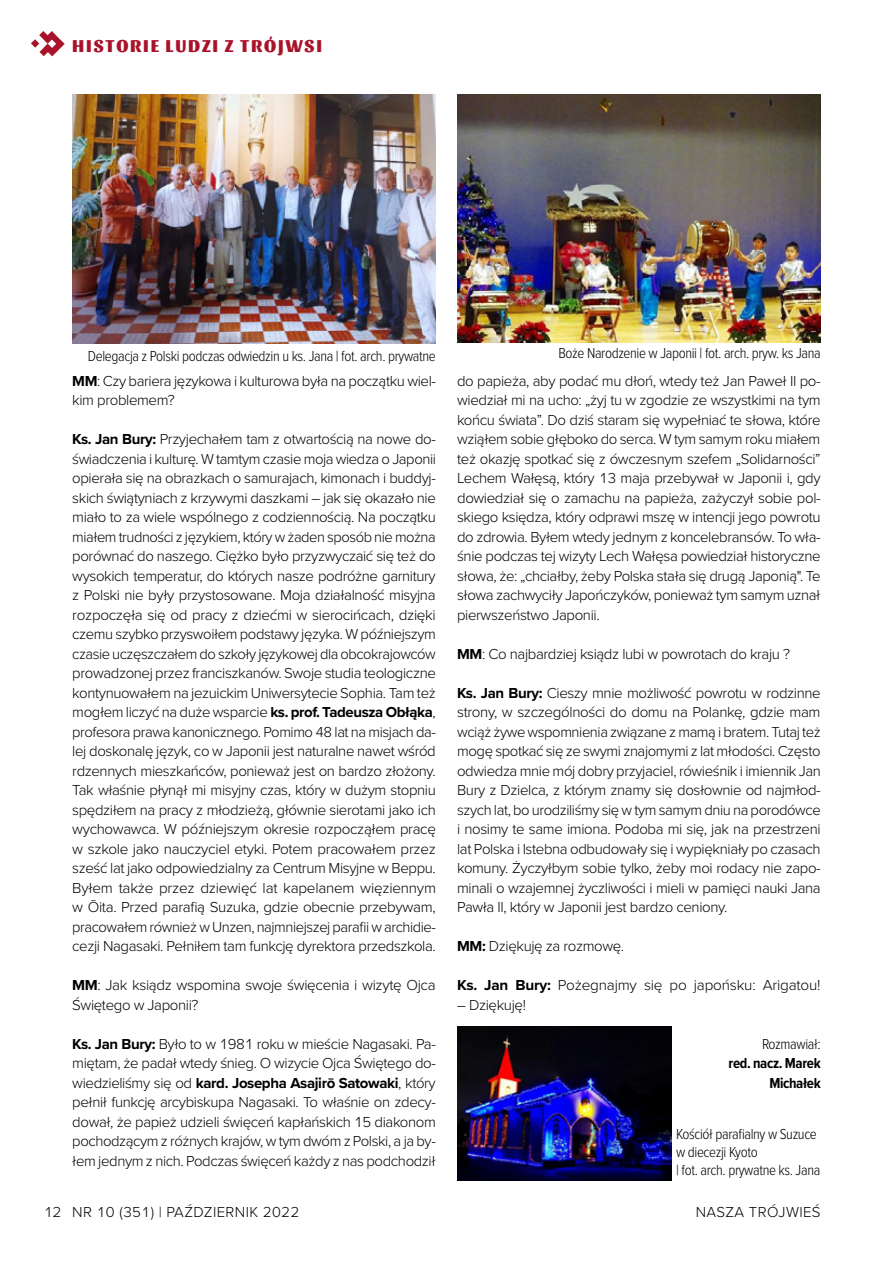
<style>
.page{position:relative;width:893px;height:1263px;background:#fff}
.page>*{position:absolute;margin:0;border:0;box-sizing:border-box;transform-origin:0 0}
.t1{font:800 18px "Sansita";letter-spacing:.1em;color:#a9132a}
.t2{font:300 15px/19.5px "Proxima Nova";letter-spacing:-.025em;color:#000;text-align:justify}
.t3{font:300 15px/18px "Proxima Nova Cond";letter-spacing:-.025em;color:#000}
.t4{font:300 15px "Proxima Nova";letter-spacing:.025em;color:#000}
.t5{font:700 15px/19.5px "Proxima Nova Cond";letter-spacing:-.025em;color:#000;text-align:right}
.s1{font-weight:700}
</style>
<div class="page">
<svg style="left:31px;top:31px;width:34px;height:25px"></svg>
<img style="left:72px;top:94px;width:364px;height:249px">
<img style="left:457px;top:95px;width:364px;height:247px">
<img style="left:457px;top:1027px;width:215px;height:153px">
<p class="t1" style="left:72px;top:35px;width:251px">HISTORIE LUDZI Z TRÓJWSI</p>
<p class="t2" style="left:44px;top:1201px;width:19px">12</p>
<p class="t3" style="left:88px;top:346px;width:349px">Delegacja z Polski podczas odwiedzin u ks. Jana | fot. arch. prywatne</p>
<p class="t2" style="left:72px;top:370px;width:365px"><span class="s1">MM</span>: Czy bariera językowa i kulturowa była na początku wiel&shy;kim problemem?</p>
<p class="t2" style="left:72px;top:428px;width:365px"><span class="s1">Ks. Jan Bury:</span> Przyjechałem tam z otwartością na nowe do&shy;świadczenia i kulturę. W tamtym czasie moja wiedza o Japonii opierała się na obrazkach o samurajach, kimonach i buddyj&shy;skich świątyniach z krzywymi daszkami – jak się okazało nie miało to za wiele wspólnego z codziennością. Na początku miałem trudności z językiem, który w żaden sposób nie można porównać do naszego. Ciężko było przyzwyczaić się też do wysokich temperatur, do których nasze podróżne garnitury z Polski nie były przystosowane. Moja działalność misyjna rozpoczęła się od pracy z dziećmi w sierocińcach, dzięki czemu szybko przyswoiłem podstawy języka. W późniejszym czasie uczęszczałem do szkoły językowej dla obcokrajowców prowadzonej przez franciszkanów. Swoje studia teologiczne kontynuowałem na jezuickim Uniwersytecie Sophia. Tam też mogłem liczyć na duże wsparcie <span class="s1">ks. prof. Tadeusza Obłąka</span>, profesora prawa kanonicznego. Pomimo 48 lat na misjach da&shy;lej doskonalę język, co w Japonii jest naturalne nawet wśród rdzennych mieszkańców, ponieważ jest on bardzo złożony.<br>Tak właśnie płynął mi misyjny czas, który w dużym stopniu spędziłem na pracy z młodzieżą, głównie sierotami jako ich wychowawca. W późniejszym okresie rozpocząłem pracę w szkole jako nauczyciel etyki. Potem pracowałem przez sześć lat jako odpowiedzialny za Centrum Misyjne w Beppu.<br>Byłem także przez dziewięć lat kapelanem więziennym w Ōita. Przed parafą Suzuka, gdzie obecnie przebywam, pracowałem również w Unzen, najmniejszej parafi w archidie&shy;cezji Nagasaki. Pełniłem tam funkcję dyrektora przedszkola.</p>
<p class="t2" style="left:72px;top:974px;width:365px"><span class="s1">MM</span>: Jak ksiądz wspomina swoje święcenia i wizytę Ojca<br>Świętego w Japonii?</p>
<p class="t2" style="left:72px;top:1033px;width:365px"><span class="s1">Ks. Jan Bury:</span> Było to w 1981 roku w mieście Nagasaki. Pa&shy;miętam, że padał wtedy śnieg. O wizycie Ojca Świętego do&shy;wiedzieliśmy się od <span class="s1">kard. Josepha Asajirō Satowaki</span>, który pełnił funkcję arcybiskupa Nagasaki. To właśnie on zdecy&shy;dował, że papież udzieli święceń kapłańskich 15 diakonom pochodzącym z różnych krajów, w tym dwóm z Polski, a ja by&shy;łem jednym z nich. Podczas święceń każdy z nas podchodził</p>
<p class="t3" style="left:558px;top:344px;width:264px">Boże Narodzenie w Japonii | fot. arch. pryw. ks Jana</p>
<p class="t2" style="left:457px;top:370px;width:365px">do papieża, aby podać mu dłoń, wtedy też Jan Paweł II po&shy;wiedział mi na ucho: „żyj tu w zgodzie ze wszystkimi na tym końcu świata”. Do dziś staram się wypełniać te słowa, które wziąłem sobie głęboko do serca. W tym samym roku miałem też okazję spotkać się z ówczesnym szefem „Solidarności” Lechem Wałęsą, który 13 maja przebywał w Japonii i, gdy dowiedział się o zamachu na papieża, zażyczył sobie pol&shy;skiego księdza, który odprawi mszę w intencji jego powrotu do zdrowia. Byłem wtedy jednym z koncelebransów. To wła&shy;śnie podczas tej wizyty Lech Wałęsa powiedział historyczne słowa, że: „chciałby, żeby Polska stała się drugą Japonią". Te słowa zachwyciły Japończyków, ponieważ tym samym uznał pierwszeństwo Japonii.</p>
<p class="t2" style="left:457px;top:643px;width:334px"><span class="s1">MM</span>: Co najbardziej ksiądz lubi w powrotach do kraju ?</p>
<p class="t2" style="left:457px;top:682px;width:365px"><span class="s1">Ks. Jan Bury:</span> Cieszy mnie możliwość powrotu w rodzinne strony, w szczególności do domu na Polankę, gdzie mam wciąż żywe wspomnienia związane z mamą i bratem. Tutaj też mogę spotkać się ze swymi znajomymi z lat młodości. Często odwiedza mnie mój dobry przyjaciel, rówieśnik i imiennik Jan Bury z Dzielca, z którym znamy się dosłownie od najmłod&shy;szych lat, bo urodziliśmy się w tym samym dniu na porodówce i nosimy te same imiona. Podoba mi się, jak na przestrzeni lat Polska i Istebna odbudowały się i wypiękniały po czasach komuny. Życzyłbym sobie tylko, żeby moi rodacy nie zapo&shy;minali o wzajemnej życzliwości i mieli w pamięci nauki Jana Pawła II, który w Japonii jest bardzo ceniony.</p>
<p class="t2" style="left:457px;top:935px;width:169px"><span class="s1">MM:</span> Dziękuję za rozmowę.</p>
<p class="t2" style="left:457px;top:974px;width:365px"><span class="s1">Ks. Jan Bury:</span> Pożegnajmy się po japońsku: Arigatou!</p>
<p class="t2" style="left:457px;top:994px;width:70px">– Dziękuję!</p>
<p class="t3" style="left:762px;top:1034px;width:60px">Rozmawiał:</p>
<h5 class="t5" style="left:729px;top:1053px;width:94px">red. nacz. Marek<br>Michałek</h5>
<p class="t3" style="left:676px;top:1124px;width:146px">Kościół parafalny w Suzuce w diecezji Kyoto<br>| fot. arch. prywatne ks. Jana</p>
<p class="t4" style="left:72px;top:1201px;width:228px">NR 10 (351) | PAŹDZIERNIK 2022</p>
<p class="t4" style="left:696px;top:1201px;width:126px">NASZA TRÓJWIEŚ</p>
</div>
